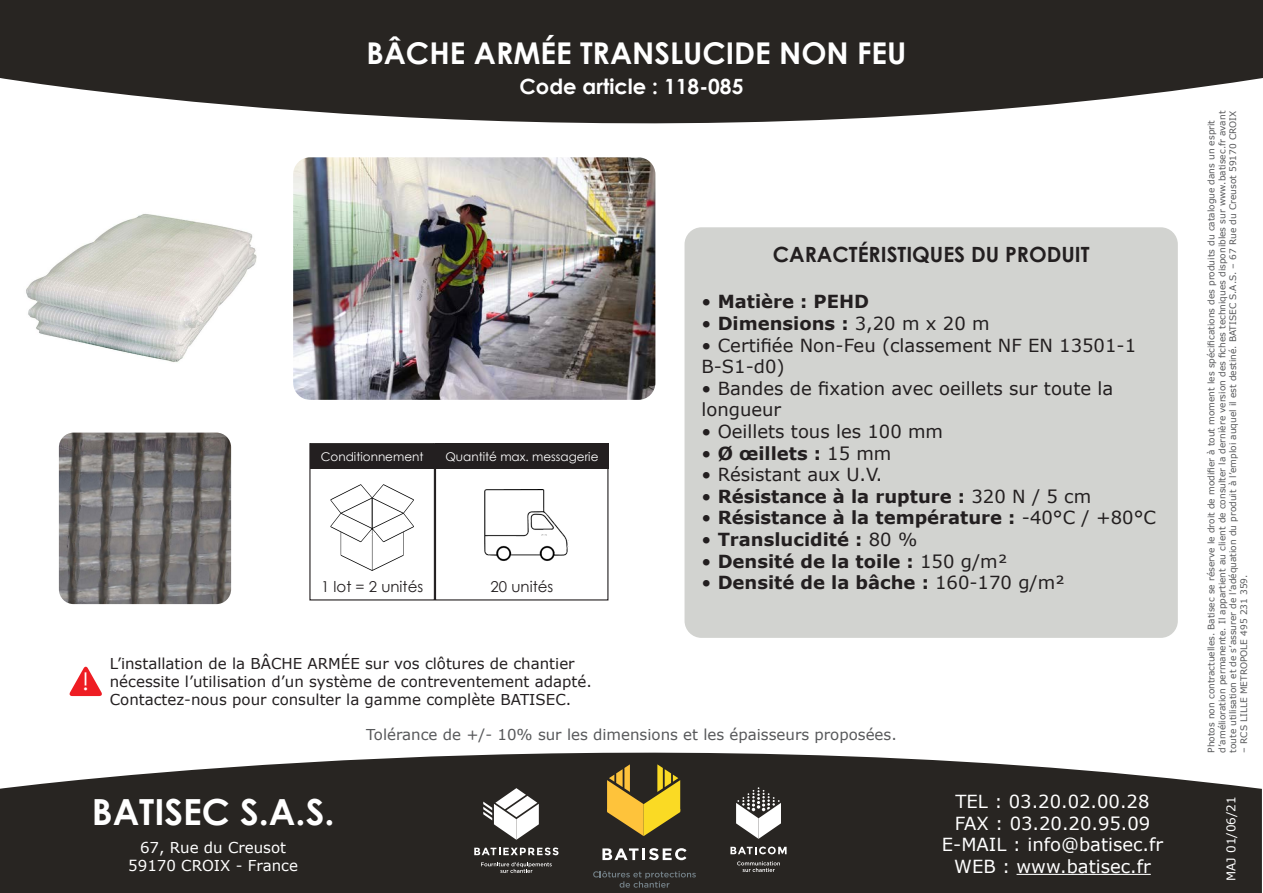
<style>
.page{position:relative;width:1263px;height:893px;background:#fff}
.page>*{position:absolute;margin:0;border:0;box-sizing:border-box;transform-origin:0 0}
.t1{font:700 36px "Century Gothic";color:#fff}
.t2{font:700 30px "Century Gothic";color:#fff}
.t3{font:24px "Century Gothic";color:#fff}
.t4{font:700 21px "Century Gothic";color:#231f20}
.t5{font:700 21px "Century Gothic";color:#fff}
.t6{font:700 18px "Verdana";color:#231f20}
.t7{font:18px/21.6px "Verdana";color:#231f20}
.t8{font:18px/21.6px "Verdana";color:#fff;text-align:center}
.t9{font:15px/18px "Verdana";color:#231f20}
.t10{font:15px "Verdana";color:#57585a}
.t11{font:15px/18px "Verdana";color:#fff;text-align:center}
.t12{font:15px "Century Gothic";color:#231f20}
.t13{font:12px "Century Gothic";color:#fff}
.t14{font:12px "Verdana";color:#fff}
.t15{font:9px/10.8px "Verdana";color:#57585a}
.s1{font-weight:400}
</style>
<div class="page">
<svg style="left:0;top:0;width:1263px;height:180px;fill:#282522"></svg>
<svg style="left:0;top:752px;width:1262px;height:141px;background:#3c3a37"></svg>
<hr style="left:1016px;top:874px;width:135px;height:1px;background:#fff">
<svg style="left:607px;top:764px;width:73px;height:72px;background:#997f29"></svg>
<svg style="left:602px;top:848px;width:84px;height:12px"></svg>
<svg style="left:593px;top:871px;width:103px;height:17px;background:#353534"></svg>
<svg style="left:730px;top:847px;width:56px;height:7px"></svg>
<svg style="left:737px;top:861px;width:43px;height:11px"></svg>
<svg style="left:736px;top:787px;width:45px;height:52px"></svg>
<svg style="left:474px;top:847px;width:84px;height:8px"></svg>
<svg style="left:483px;top:788px;width:56px;height:52px"></svg>
<svg style="left:481px;top:862px;width:71px;height:11px"></svg>
<svg style="left:69px;top:666px;width:33px;height:30px"></svg>
<div style="left:684px;top:227px;width:494px;height:411px;background:#d2d3d0;border-radius:17px"></div>
<img style="left:293px;top:157px;width:362px;height:243px">
<img style="left:14px;top:173px;width:262px;height:189px">
<div style="left:309px;top:443px;width:126px;height:157px;border:1px solid #231f20"></div>
<div style="left:310px;top:444px;width:124px;height:25px;background:#231f20"></div>
<svg style="left:330px;top:484px;width:84px;height:87px"></svg>
<hr style="left:372px;top:498px;width:1px;height:31px;background:#000">
<div style="left:435px;top:443px;width:173px;height:157px;border:1px solid #231f20"></div>
<div style="left:435px;top:444px;width:173px;height:25px;background:#231f20"></div>
<img style="left:484px;top:490px;width:84px;height:71px">
<img style="left:59px;top:433px;width:172px;height:171px">
<p class="t2" style="left:366px;top:30px;width:541px">BÂCHE ARMÉE TRANSLUCIDE NON FEU</p>
<p class="t5" style="left:519px;top:71px;width:225px">Code article : 118-085</p>
<p class="t13" style="left:321px;top:448px;width:104px">Conditionnement</p>
<p class="t13" style="left:445px;top:448px;width:155px">Quantité max. messagerie</p>
<p class="t4" style="left:773px;top:238px;width:318px">CARACTÉRISTIQUES DU PRODUIT</p>
<p class="t6" style="left:701px;top:289px;width:169px"><span class="s1">•</span> Matière : PEHD</p>
<p class="t6" style="left:701px;top:311px;width:290px"><span class="s1">•</span> Dimensions : <span class="s1">3,20 m x 20 m</span></p>
<p class="t7" style="left:701px;top:334px;width:436px">• Certifiée Non-Feu (classement NF EN 13501-1<br>B-S1-d0)</p>
<p class="t7" style="left:701px;top:377px;width:413px">• Bandes de fixation avec oeillets sur toute la</p>
<p class="t7" style="left:701px;top:399px;width:81px">longueur</p>
<p class="t7" style="left:701px;top:420px;width:243px">• Oeillets tous les 100 mm</p>
<p class="t6" style="left:701px;top:440px;width:191px"><span class="s1">•</span> Ø œillets : <span class="s1">15 mm</span></p>
<p class="t7" style="left:701px;top:464px;width:182px">• Résistant aux U.V.</p>
<p class="t6" style="left:701px;top:483px;width:391px"><span class="s1">•</span> Résistance à la rupture : <span class="s1">320 N / 5 cm</span></p>
<p class="t6" style="left:701px;top:505px;width:456px"><span class="s1">•</span> Résistance à la température : <span class="s1">-40°C / +80°C</span></p>
<p class="t6" style="left:701px;top:527px;width:217px"><span class="s1">•</span> Translucidité : <span class="s1">80 %</span></p>
<p class="t6" style="left:701px;top:548px;width:307px"><span class="s1">•</span> Densité de la toile : <span class="s1">150 g/m²</span></p>
<p class="t12" style="left:321px;top:576px;width:104px">1 lot = 2 unités</p>
<p class="t6" style="left:701px;top:570px;width:365px"><span class="s1">•</span> Densité de la bâche : <span class="s1">160-170 g/m²</span></p>
<p class="t12" style="left:491px;top:576px;width:64px">20 unités</p>
<p class="t3" style="left:82px;top:665px;width:9px">!</p>
<p class="t9" style="left:110px;top:654px;width:483px">L’installation de la BÂCHE ARMÉE sur vos clôtures de chantier nécessite l’utilisation d’un système de contreventement adapté.<br>Contactez-nous pour consulter la gamme complète BATISEC.</p>
<h3 class="t10" style="left:366px;top:724px;width:532px">Tolérance de +/- 10% sur les dimensions et les épaisseurs proposées.</h3>
<h1 class="t1" style="left:92px;top:784px;width:244px">BATISEC S.A.S.</h1>
<h3 class="t11" style="left:128px;top:839px;width:171px">67, Rue du Creusot<br>59170 CROIX - France</h3>
<h3 class="t8" style="left:942px;top:790px;width:223px">TEL : 03.20.02.00.28<br>FAX : 03.20.20.95.09<br>E-MAIL : info@batisec.fr<br>WEB : www.batisec.fr</h3>
<p class="t15" style="left:1206px;top:753px;width:643px;rotate:-90deg">Photos non contractuelles. Batisec se réserve le droit de modifier à tout moment les spécifications des produits du catalogue dans un esprit d’amélioration permanente. Il appartient au client de consulter la dernière version des fiches techniques disponibles sur www.batisec.fr avant toute utilisation et de s’assurer de l’adéquation du produit à l’emploi auquel il est destiné. BATISEC S.A.S. – 67 Rue du Creusot 59170 CROIX</p>
<p class="t15" style="left:1238px;top:753px;width:180px;rotate:-90deg">– RCS LILLE METROPOLE 495 231 359.</p>
<p class="t14" style="left:1223px;top:881px;width:86px;rotate:-90deg">MAJ 01/06/21</p>
</div>
